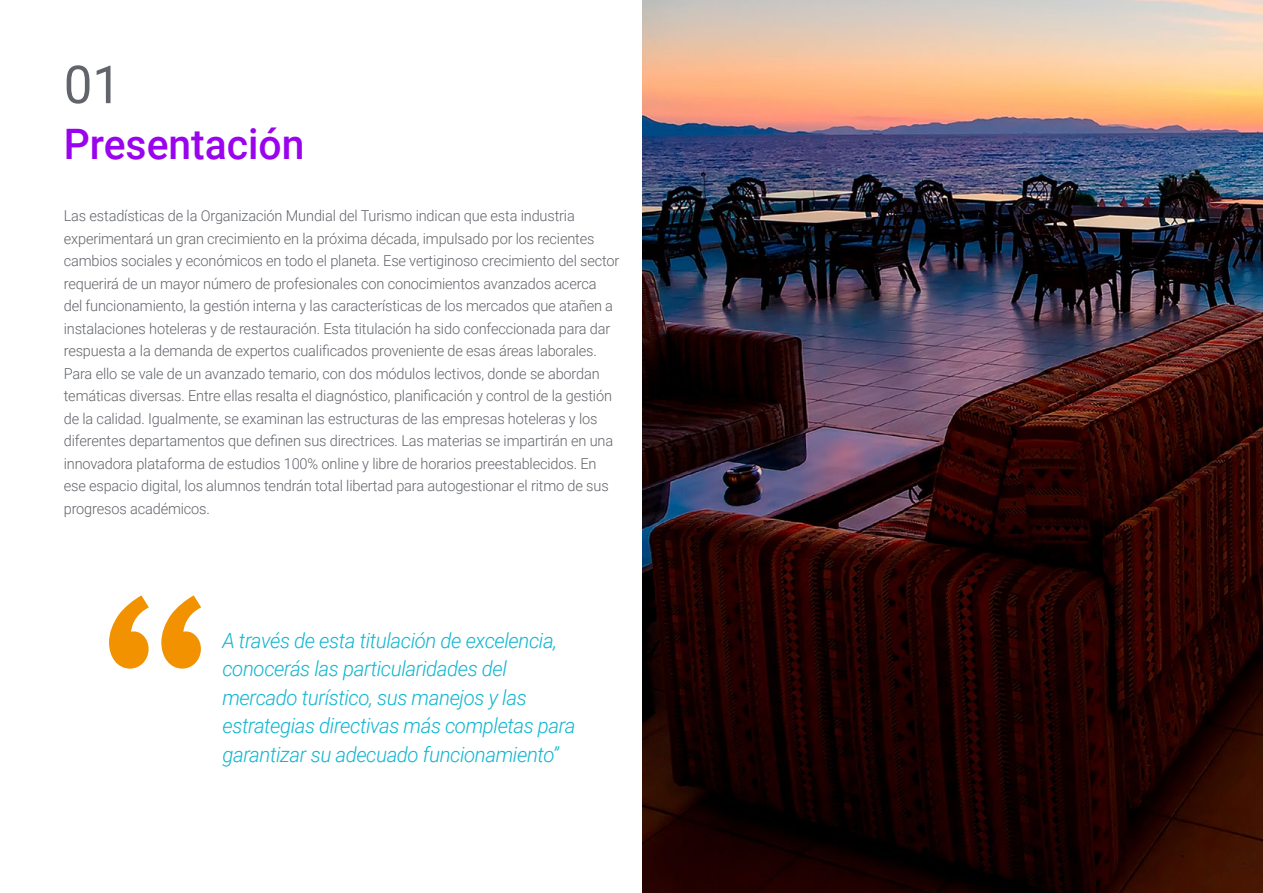
<style>
.page{position:relative;width:1263px;height:893px;background:#fff}
.page>*{position:absolute;margin:0;border:0;box-sizing:border-box;transform-origin:0 0}
.t1{font:52.5px "Roboto";color:#61646a}
.t2{font:500 42px "Roboto";color:#9a03ee}
.t3{font:italic 300 21px/28.5px "Roboto";letter-spacing:-.02em;color:#0fb6cf}
.t4{font:300 15px/22.5px "Roboto";letter-spacing:-.01em;color:#61646a}
</style>
<div class="page">
<svg style="left:109px;top:595px;width:92px;height:74px"></svg>
<img style="left:642px;top:0;width:621px;height:893px">
<h1 class="t1" style="left:64px;top:48px;width:59px">01</h1>
<h2 class="t2" style="left:64px;top:115px;width:242px">Presentación</h2>
<p class="t4" style="left:64px;top:204px;width:557px">Las estadísticas de la Organización Mundial del Turismo indican que esta industria experimentará un gran crecimiento en la próxima década, impulsado por los recientes cambios sociales y económicos en todo el planeta. Ese vertiginoso crecimiento del sector requerirá de un mayor número de profesionales con conocimientos avanzados acerca<br>del funcionamiento, la gestión interna y las características de los mercados que atañen a instalaciones hoteleras y de restauración. Esta titulación ha sido confeccionada para dar respuesta a la demanda de expertos cualificados proveniente de esas áreas laborales.<br>Para ello se vale de un avanzado temario, con dos módulos lectivos, donde se abordan temáticas diversas. Entre ellas resalta el diagnóstico, planificación y control de la gestión de la calidad. Igualmente, se examinan las estructuras de las empresas hoteleras y los diferentes departamentos que definen sus directrices. Las materias se impartirán en una innovadora plataforma de estudios 100% online y libre de horarios preestablecidos. En ese espacio digital, los alumnos tendrán total libertad para autogestionar el ritmo de sus progresos académicos.</p>
<h3 class="t3" style="left:222px;top:625px;width:355px">A través de esta titulación de excelencia, conocerás las particularidades del mercado turístico, sus manejos y las estrategias directivas más completas para garantizar su adecuado funcionamiento”</h3>
</div>
